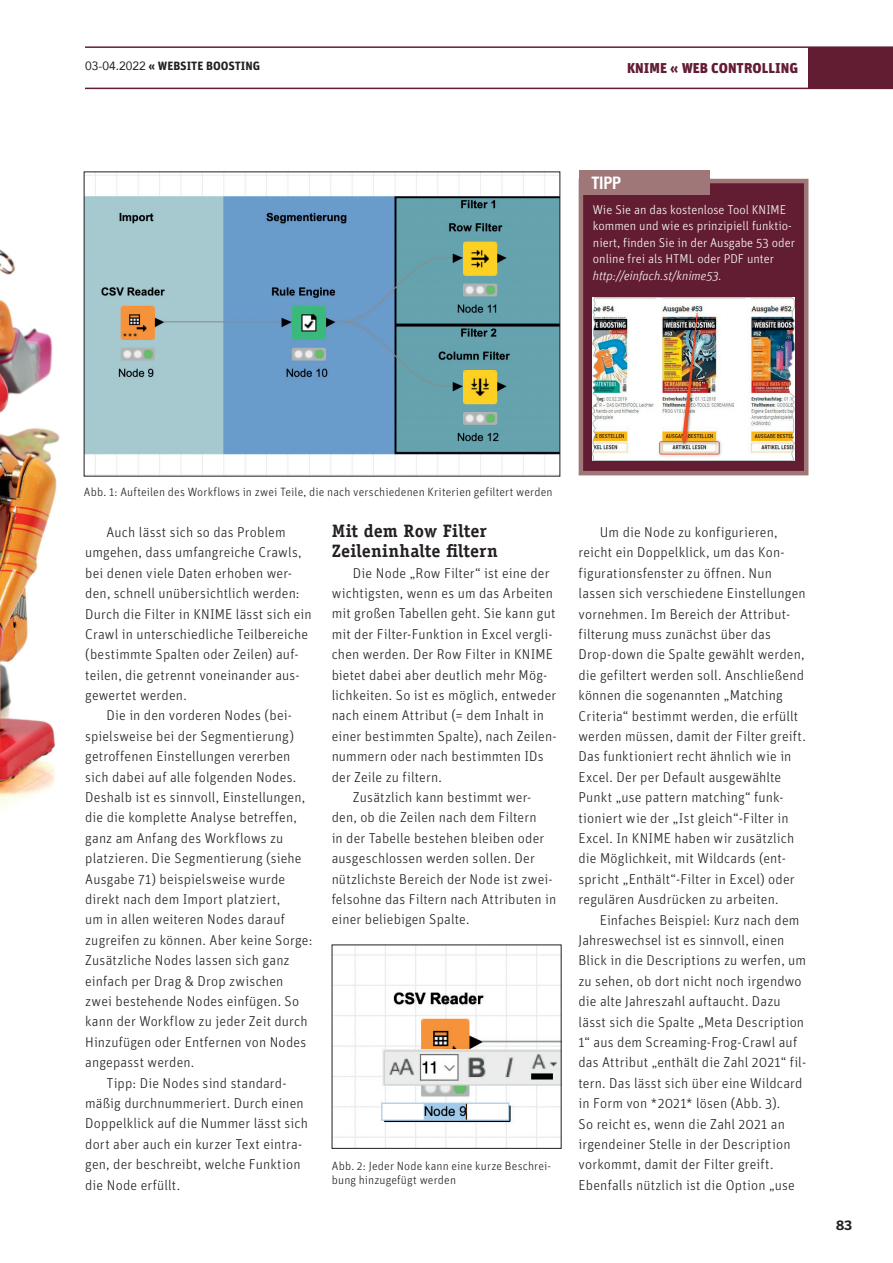
<style>
.page{position:relative;width:893px;height:1263px;background:#fff}
.page>*{position:absolute;margin:0;border:0;box-sizing:border-box;transform-origin:0 0}
.t1{font:700 18px/20.4px "Officina Serif Std";letter-spacing:.005em;color:#231f20}
.t2{font:700 condensed 16.5px "Swiss 721 BT";color:#fff}
.t3{font:300 14.25px/20.4px "Unit";letter-spacing:.01em;color:#231f20}
.t4{font:900 14.25px "Unit";color:#621d32}
.t5{font:300 12.75px/16.5px "Unit";color:#fff}
.t6{font:italic 300 12.75px "Unit";color:#fff}
.t7{font:700 12.75px "Benton Sans";color:#231f20}
.t8{font:300 12px/14.4px "Unit";letter-spacing:.01em;color:#231f20}
.t9{font:700 12px "Unit";color:#231f20}
.s1{font-family:"Avenir";font-weight:400}
</style>
<div class="page">
<div style="left:808px;top:47px;width:85px;height:41px;background:#621d32"></div>
<hr style="left:85px;top:46px;width:808px;height:2px;background:#621d32">
<hr style="left:85px;top:88px;width:808px;height:1px;background:#621d32">
<img style="left:0;top:171px;width:85px;height:637px">
<div style="left:579px;top:179px;width:229px;height:296px;background:#621d32;border:4px solid #9f7779"></div>
<div style="left:579px;top:170px;width:131px;height:25px;background:#9f7779"></div>
<img style="left:592px;top:298px;width:203px;height:162px">
<img style="left:86px;top:174px;width:472px;height:300px">
<img style="left:334px;top:947px;width:225px;height:199px">
<p class="t9" style="left:85px;top:59px;width:177px"><span class="s1">03-04.2022</span> « WEBSITE BOOSTING</p>
<p class="t4" style="left:627px;top:59px;width:172px">KNIME « WEB CONTROLLING</p>
<p class="t2" style="left:591px;top:173px;width:31px">TIPP</p>
<p class="t5" style="left:593px;top:201px;width:204px">Wie Sie an das kostenlose Tool KNIME kommen und wie es prinzipiell funktio&shy;niert, finden Sie in der Ausgabe 53 oder online frei als HTML oder PDF unter</p>
<p class="t6" style="left:593px;top:268px;width:130px">http://einfach.st/knime53.</p>
<p class="t8" style="left:84px;top:485px;width:470px">Abb. 1: Aufteilen des Workflows in zwei Teile, die nach verschiedenen Kriterien gefiltert werden</p>
<p class="t3" style="left:85px;top:522px;width:228px;text-indent:21px">Auch lässt sich so das Problem umgehen, dass umfangreiche Crawls, bei denen viele Daten erhoben wer&shy;den, schnell unübersichtlich werden:<br>Durch die Filter in KNIME lässt sich ein Crawl in unterschiedliche Teilbereiche (bestimmte Spalten oder Zeilen) auf&shy;teilen, die getrennt voneinander aus&shy;gewertet werden.</p>
<p class="t3" style="left:106px;top:705px;width:187px">Die in den vorderen Nodes (bei-</p>
<p class="t3" style="left:85px;top:726px;width:210px">spielsweise bei der Segmentierung)</p>
<p class="t3" style="left:85px;top:746px;width:207px">getroffenen Einstellungen vererben</p>
<p class="t3" style="left:85px;top:766px;width:213px">sich dabei auf alle folgenden Nodes.</p>
<p class="t3" style="left:85px;top:787px;width:222px">Deshalb ist es sinnvoll, Einstellungen,</p>
<p class="t3" style="left:85px;top:807px;width:213px">die die komplette Analyse betreffen,</p>
<p class="t3" style="left:85px;top:827px;width:200px">ganz am Anfang des Workflows zu</p>
<p class="t3" style="left:85px;top:848px;width:218px">platzieren. Die Segmentierung (siehe</p>
<p class="t3" style="left:85px;top:868px;width:201px">Ausgabe 71) beispielsweise wurde</p>
<p class="t3" style="left:85px;top:889px;width:196px">direkt nach dem Import platziert,</p>
<p class="t3" style="left:85px;top:909px;width:201px">um in allen weiteren Nodes darauf</p>
<p class="t3" style="left:85px;top:929px;width:229px">zugreifen zu können. Aber keine Sorge:</p>
<p class="t3" style="left:85px;top:950px;width:206px">Zusätzliche Nodes lassen sich ganz</p>
<p class="t3" style="left:85px;top:970px;width:200px">einfach per Drag &amp; Drop zwischen</p>
<p class="t3" style="left:85px;top:991px;width:216px">zwei bestehende Nodes einfügen. So</p>
<p class="t3" style="left:85px;top:1011px;width:224px">kann der Workflow zu jeder Zeit durch</p>
<p class="t3" style="left:85px;top:1031px;width:223px">Hinzufügen oder Entfernen von Nodes</p>
<p class="t3" style="left:85px;top:1052px;width:111px">angepasst werden.</p>
<p class="t3" style="left:106px;top:1072px;width:182px">Tipp: Die Nodes sind standard-</p>
<p class="t3" style="left:85px;top:1093px;width:220px">mäßig durchnummeriert. Durch einen</p>
<p class="t3" style="left:85px;top:1113px;width:224px">Doppelklick auf die Nummer lässt sich</p>
<p class="t3" style="left:85px;top:1133px;width:219px">dort aber auch ein kurzer Text eintra-</p>
<p class="t3" style="left:85px;top:1154px;width:217px">gen, der beschreibt, welche Funktion</p>
<p class="t3" style="left:85px;top:1174px;width:96px">die Node erfüllt.</p>
<p class="t1" style="left:332px;top:520px;width:168px">Mit dem Row Filter<br>Zeileninhalte filtern</p>
<p class="t3" style="left:353px;top:562px;width:198px">Die Node „Row Filter“ ist eine der</p>
<p class="t3" style="left:332px;top:583px;width:223px">wichtigsten, wenn es um das Arbeiten</p>
<p class="t3" style="left:332px;top:603px;width:225px">mit großen Tabellen geht. Sie kann gut</p>
<p class="t3" style="left:332px;top:624px;width:223px">mit der Filter-Funktion in Excel vergli-</p>
<p class="t3" style="left:332px;top:644px;width:223px">chen werden. Der Row Filter in KNIME</p>
<p class="t3" style="left:332px;top:664px;width:217px">bietet dabei aber deutlich mehr Mög-</p>
<p class="t3" style="left:332px;top:685px;width:226px">lichkeiten. So ist es möglich, entweder</p>
<p class="t3" style="left:332px;top:705px;width:214px">nach einem Attribut (= dem Inhalt in</p>
<p class="t3" style="left:332px;top:726px;width:227px">einer bestimmten Spalte), nach Zeilen-</p>
<p class="t3" style="left:332px;top:746px;width:214px">nummern oder nach bestimmten IDs</p>
<p class="t3" style="left:332px;top:766px;width:112px">der Zeile zu filtern.</p>
<p class="t3" style="left:353px;top:787px;width:180px">Zusätzlich kann bestimmt wer-</p>
<p class="t3" style="left:332px;top:807px;width:206px">den, ob die Zeilen nach dem Filtern</p>
<p class="t3" style="left:332px;top:827px;width:214px">in der Tabelle bestehen bleiben oder</p>
<p class="t3" style="left:332px;top:848px;width:205px">ausgeschlossen werden sollen. Der</p>
<p class="t3" style="left:332px;top:868px;width:223px">nützlichste Bereich der Node ist zwei-</p>
<p class="t3" style="left:332px;top:889px;width:226px">felsohne das Filtern nach Attributen in</p>
<p class="t3" style="left:332px;top:909px;width:139px">einer beliebigen Spalte.</p>
<p class="t8" style="left:332px;top:1158px;width:221px">Abb. 2: Jeder Node kann eine kurze Beschrei&shy;bung hinzugefügt werden</p>
<p class="t3" style="left:578px;top:522px;width:229px;text-indent:21px">Um die Node zu konfigurieren, reicht ein Doppelklick, um das Kon&shy;figurationsfenster zu öffnen. Nun lassen sich verschiedene Einstellungen vornehmen. Im Bereich der Attribut&shy;filterung muss zunächst über das Drop-down die Spalte gewählt werden, die gefiltert werden soll. Anschließend können die sogenannten „Matching Criteria“ bestimmt werden, die erfüllt werden müssen, damit der Filter greift.<br>Das funktioniert recht ähnlich wie in Excel. Der per Default ausgewählte Punkt „use pattern matching“ funk&shy;tioniert wie der „Ist gleich“-Filter in Excel. In KNIME haben wir zusätzlich die Möglichkeit, mit Wildcards (ent&shy;spricht „Enthält“-Filter in Excel) oder regulären Ausdrücken zu arbeiten.</p>
<p class="t3" style="left:578px;top:909px;width:229px;text-indent:21px">Einfaches Beispiel: Kurz nach dem Jahreswechsel ist es sinnvoll, einen Blick in die Descriptions zu werfen, um zu sehen, ob dort nicht noch irgendwo die alte Jahreszahl auftaucht. Dazu lässt sich die Spalte „Meta Description 1“ aus dem Screaming-Frog-Crawl auf das Attribut „enthält die Zahl 2021“ fil&shy;tern. Das lässt sich über eine Wildcard in Form von *2021* lösen (Abb. 3).<br>So reicht es, wenn die Zahl 2021 an irgendeiner Stelle in der Description vorkommt, damit der Filter greift.<br>Ebenfalls nützlich ist die Option „use</p>
<p class="t7" style="left:836px;top:1217px;width:18px">83</p>
</div>
